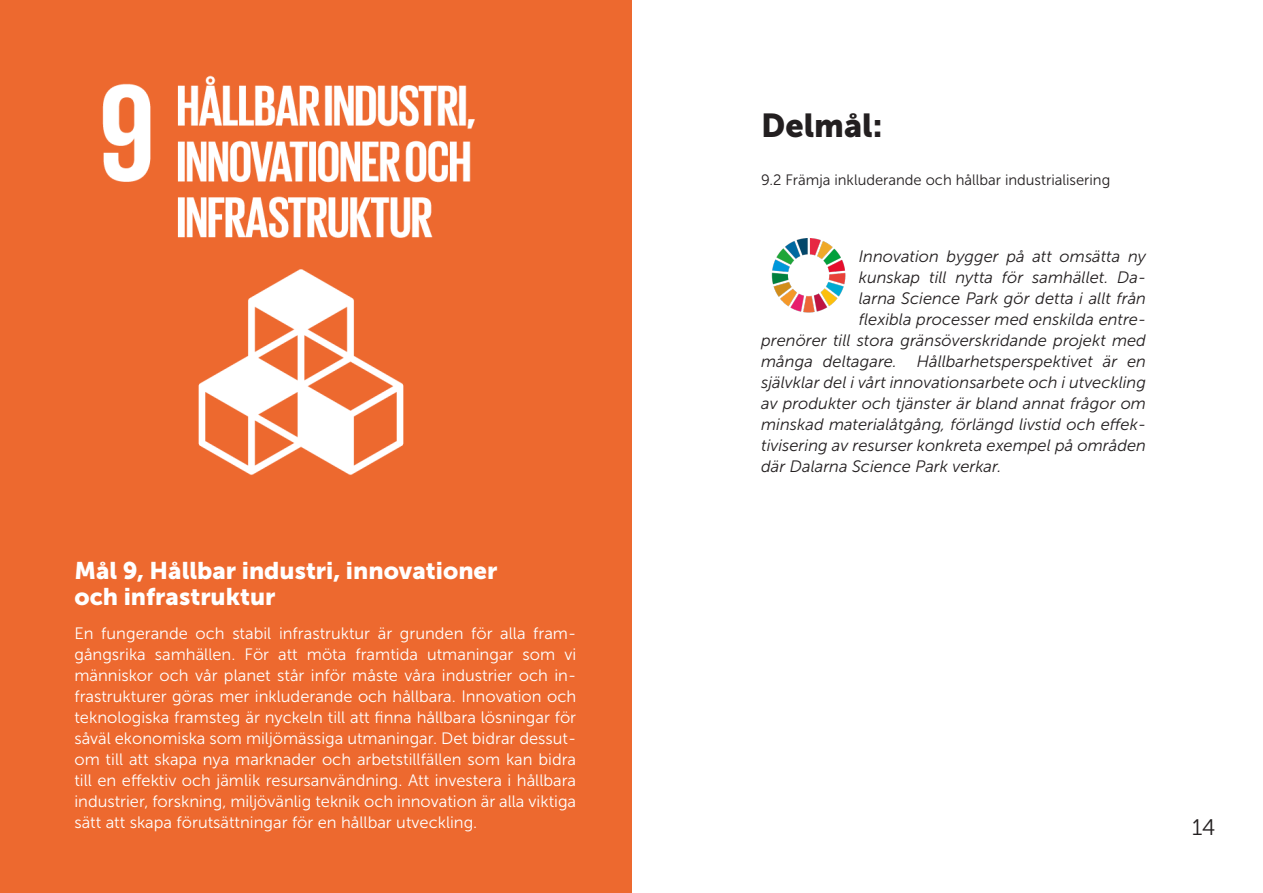
<style>
.page{position:relative;width:1263px;height:893px;background:#fff}
.page>*{position:absolute;margin:0;border:0;box-sizing:border-box;transform-origin:0 0}
.t1{font:33px "Museo Sans 900";color:#231f20}
.t2{font:24px/25.5px "Museo Sans 900";color:#fff}
.t3{font:22.5px "Museo Slab 300";color:#231f20}
.t4{font:16.5px/21px "Museo Sans 300";color:#fff;text-align:justify}
.t5{font:italic 16.5px "Museo Sans 300";color:#231f20}
.t6{font:15px "Museo Sans 300";color:#231f20}
</style>
<div class="page">
<div style="left:0;top:0;width:631px;height:893px;background:#ed692f"></div>
<img style="left:102px;top:75px;width:373px;height:400px">
<img style="left:771px;top:239px;width:75px;height:74px">
<p class="t2" style="left:74px;top:558px;width:424px">Mål 9, Hållbar industri, innovationer och infrastruktur</p>
<p class="t4" style="left:74px;top:622px;width:503px">En fungerande och stabil infrastruktur är grunden för alla fram&shy;gångsrika samhällen. För att möta framtida utmaningar som vi människor och vår planet står inför måste våra industrier och in&shy;frastrukturer göras mer inkluderande och hållbara. Innovation och teknologiska framsteg är nyckeln till att finna hållbara lösningar för såväl ekonomiska som miljömässiga utmaningar. Det bidrar dessut&shy;om till att skapa nya marknader och arbetstillfällen som kan bidra till en effektiv och jämlik resursanvändning. Att investera i hållbara industrier, forskning, miljövänlig teknik och innovation är alla viktiga sätt att skapa förutsättningar för en hållbar utveckling.</p>
<p class="t1" style="left:761px;top:107px;width:123px">Delmål:</p>
<p class="t6" style="left:761px;top:171px;width:351px">9.2 Främja inkluderande och hållbar industrialisering</p>
<p class="t5" style="left:859px;top:247px;width:289px">Innovation bygger på att omsätta ny</p>
<p class="t5" style="left:859px;top:268px;width:289px">kunskap till nytta för samhället. Da-</p>
<p class="t5" style="left:859px;top:289px;width:289px">larna Science Park gör detta i allt från</p>
<p class="t5" style="left:859px;top:310px;width:289px">flexibla processer med enskilda entre-</p>
<p class="t5" style="left:761px;top:331px;width:386px">prenörer till stora gränsöverskridande projekt med</p>
<p class="t5" style="left:761px;top:352px;width:386px">många deltagare. Hållbarhetsperspektivet är en</p>
<p class="t5" style="left:761px;top:373px;width:386px">självklar del i vårt innovationsarbete och i utveckling</p>
<p class="t5" style="left:761px;top:394px;width:386px">av produkter och tjänster är bland annat frågor om</p>
<p class="t5" style="left:761px;top:415px;width:386px">minskad materialåtgång, förlängd livstid och effek-</p>
<p class="t5" style="left:761px;top:436px;width:386px">tivisering av resurser konkreta exempel på områden</p>
<p class="t5" style="left:761px;top:457px;width:242px">där Dalarna Science Park verkar.</p>
<p class="t3" style="left:1192px;top:815px;width:25px">14</p>
</div>
